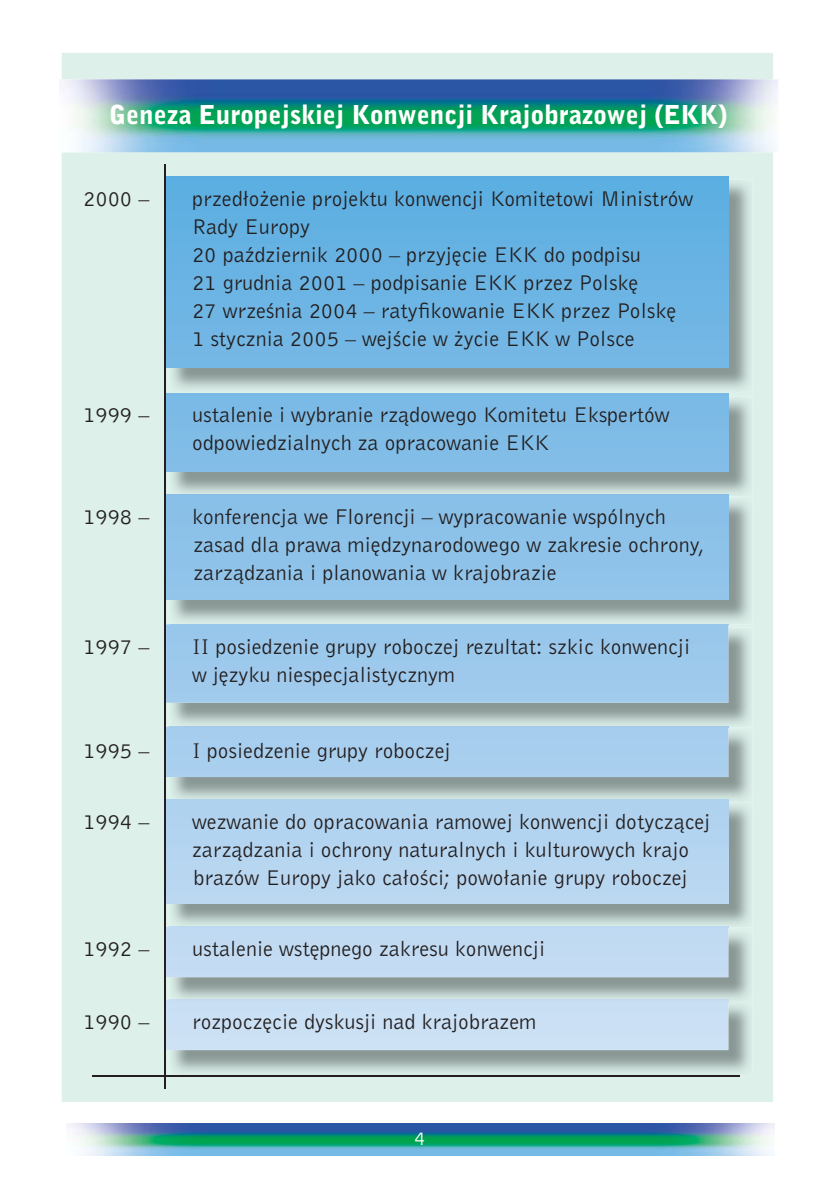
<style>
.page{position:relative;width:840px;height:1191px;background:#fff}
.page>*{position:absolute;margin:0;border:0;box-sizing:border-box;transform-origin:0 0}
.t1{font:900 26px "Bell Gothic PL";color:#fff}
.t2{font:22px/28px "Bell Gothic PL";color:#231f20}
.t3{font:20px "Bell Gothic PL";color:#fff}
</style>
<div class="page">
<div style="left:62px;top:53px;width:710px;height:1049px;background:#ddf0e9"></div>
<img style="left:169px;top:930px;width:583px;height:145px">
<div style="left:166px;top:999px;width:562px;height:51px;background:#cbe0f4"></div>
<hr style="left:169px;top:999px;width:559px;height:3px;background:#c5dbf0">
<div style="left:166px;top:926px;width:562px;height:51px;background:#c2dbf3"></div>
<img style="left:169px;top:730px;width:583px;height:197px">
<div style="left:166px;top:726px;width:562px;height:51px;background:#a8ceee"></div>
<img style="left:169px;top:627px;width:583px;height:100px">
<img style="left:169px;top:726px;width:559px;height:1px">
<div style="left:166px;top:624px;width:562px;height:79px;background:#9dc9ec"></div>
<img style="left:169px;top:396px;width:583px;height:100px">
<div style="left:166px;top:393px;width:562px;height:78px;background:#7ebbe6"></div>
<img style="left:169px;top:180px;width:583px;height:212px">
<img style="left:166px;top:176px;width:562px;height:191px">
<img style="left:169px;top:926px;width:559px;height:1px">
<div style="left:166px;top:799px;width:562px;height:104px;background:#b5d5f0"></div>
<img style="left:169px;top:498px;width:583px;height:127px">
<img style="left:169px;top:624px;width:559px;height:1px">
<div style="left:166px;top:495px;width:562px;height:104px;background:#8dc2e9"></div>
<img style="left:67px;top:1123px;width:707px;height:33px">
<img style="left:61px;top:79px;width:717px;height:73px">
<img style="left:104px;top:99px;width:635px;height:45px">
<hr style="left:164px;top:164px;width:1px;height:924px;background:#231f20">
<hr style="left:93px;top:1075px;width:646px;height:1px;background:#231f20">
<p class="t1" style="left:109px;top:104px;width:619px">Geneza Europejskiej Konwencji Krajobrazowej (EKK)</p>
<p class="t2" style="left:83px;top:186px;width:68px">2000 –</p>
<p class="t2" style="left:192px;top:186px;width:502px">przedło˝enie projektu konwencji Komitetowi Ministrów Rady Europy<br>20 paêdziernik 2000 – przyj´cie EKK do podpisu<br>21 grudnia 2001 – podpisanie EKK przez Polsk´<br>27 wrzeÊnia 2004 – ratyfikowanie EKK przez Polsk´ 1 stycznia 2005 – wejÊcie w ˝ycie EKK w Polsce</p>
<p class="t2" style="left:83px;top:403px;width:68px">1999 –</p>
<p class="t2" style="left:192px;top:403px;width:478px">ustalenie i wybranie rzàdowego Komitetu Ekspertów odpowiedzialnych za opracowanie EKK</p>
<p class="t2" style="left:83px;top:504px;width:68px">1998 –</p>
<p class="t2" style="left:192px;top:504px;width:513px">konferencja we Florencji – wypracowanie wspólnych zasad dla prawa mi´dzynarodowego w zakresie ochrony, zarzàdzania i planowania w krajobrazie</p>
<p class="t2" style="left:83px;top:634px;width:68px">1997 –</p>
<p class="t2" style="left:192px;top:634px;width:499px">II posiedzenie grupy roboczej rezultat: szkic konwencji w j´zyku niespecjalistycznym</p>
<p class="t2" style="left:83px;top:738px;width:68px">1995 –</p>
<p class="t2" style="left:192px;top:738px;width:260px">I posiedzenie grupy roboczej</p>
<p class="t2" style="left:83px;top:809px;width:68px">1994 –</p>
<p class="t2" style="left:192px;top:809px;width:519px">wezwanie do opracowania ramowej konwencji dotyczàcej zarzàdzania i ochrony naturalnych i kulturowych krajo brazów Europy jako całoÊci; powołanie grupy roboczej</p>
<p class="t2" style="left:83px;top:936px;width:68px">1992 –</p>
<p class="t2" style="left:192px;top:936px;width:354px">ustalenie wst´pnego zakresu konwencji</p>
<p class="t2" style="left:83px;top:1009px;width:68px">1990 –</p>
<p class="t2" style="left:192px;top:1009px;width:345px">rozpocz´cie dyskusji nad krajobrazem</p>
<p class="t3" style="left:414px;top:1131px;width:13px">4</p>
</div>
